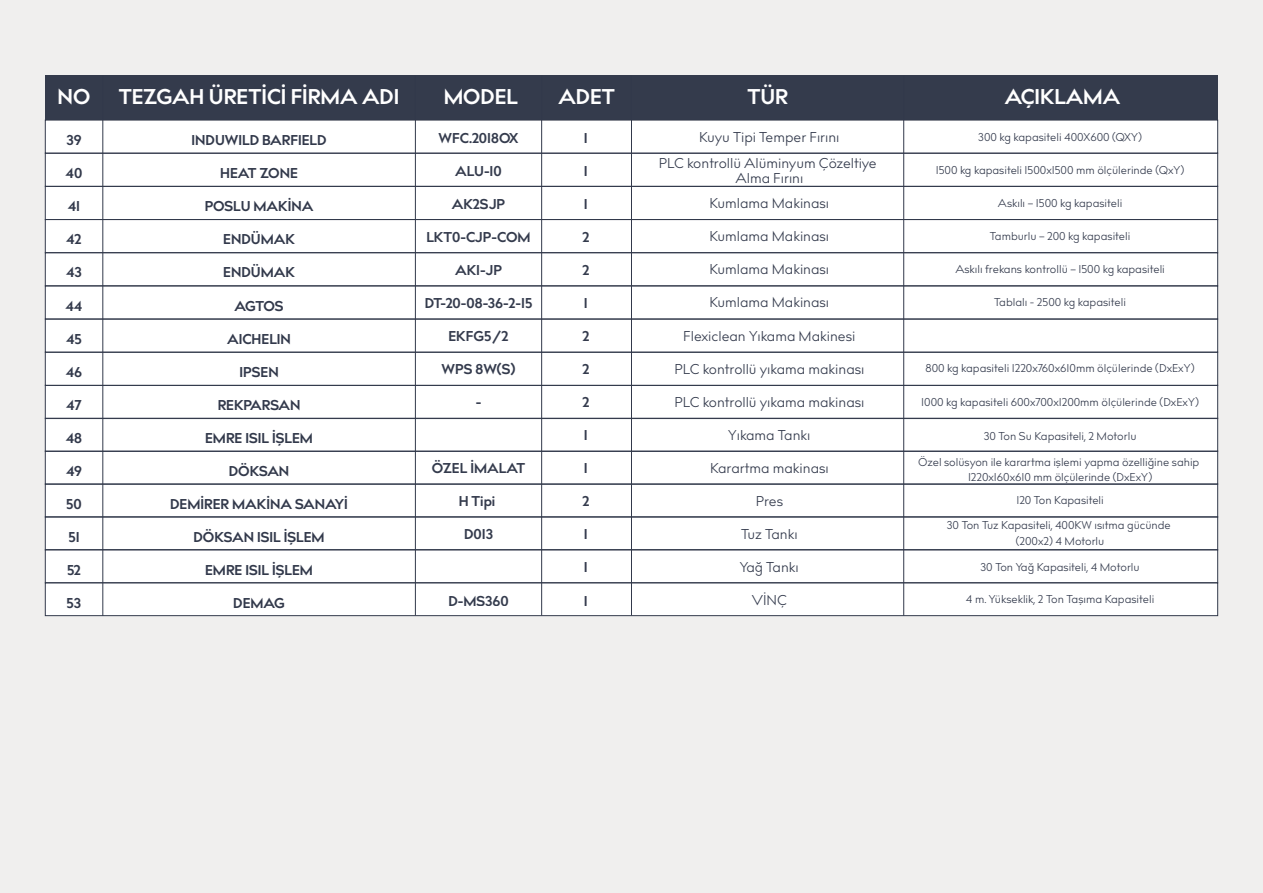
<style>
.page{position:relative;width:1263px;height:893px;background:#f0efee}
.page>*{position:absolute;margin:0;border:0;box-sizing:border-box;transform-origin:0 0}
.t1{font:700 21.15px "billcorporatenarrow";color:#fff}
.t2{font:700 14.1px "billcorporatenarrow";color:#32394b}
.t3{font:14.1px/25.3px "billcorporatenarrow";color:#32394b;text-align:center}
.t4{font:11.25px/15.1px "billcorporatenarrow";color:#32394b;text-align:center}
</style>
<div class="page">
<div style="left:45px;top:121px;width:1173px;height:494px;background:#fff"></div>
<div style="left:45px;top:76px;width:1173px;height:44px;background:#32394b"></div>
<div style="left:45px;top:153px;width:1173px;height:33px;border:1px solid #32394b"></div>
<div style="left:45px;top:186px;width:1173px;height:34px;border:1px solid #32394b"></div>
<div style="left:45px;top:219px;width:1173px;height:34px;border:1px solid #32394b"></div>
<div style="left:45px;top:253px;width:1173px;height:33px;border:1px solid #32394b"></div>
<div style="left:45px;top:319px;width:1173px;height:33px;border:1px solid #32394b"></div>
<div style="left:45px;top:352px;width:1173px;height:33px;border:1px solid #32394b"></div>
<div style="left:45px;top:385px;width:1173px;height:34px;border:1px solid #32394b"></div>
<div style="left:45px;top:418px;width:1173px;height:34px;border:1px solid #32394b"></div>
<div style="left:45px;top:451px;width:1173px;height:33px;border:1px solid #32394b"></div>
<div style="left:45px;top:484px;width:1173px;height:33px;border:1px solid #32394b"></div>
<div style="left:45px;top:517px;width:1173px;height:33px;border:1px solid #32394b"></div>
<div style="left:45px;top:549px;width:1173px;height:34px;border:1px solid #32394b"></div>
<div style="left:45px;top:583px;width:1173px;height:33px;border:1px solid #32394b"></div>
<hr style="left:103px;top:76px;width:1px;height:540px;background:#32394b">
<hr style="left:415px;top:76px;width:1px;height:539px;background:#32394b">
<hr style="left:903px;top:76px;width:1px;height:540px;background:#32394b">
<hr style="left:631px;top:76px;width:1px;height:539px;background:#32394b">
<hr style="left:541px;top:76px;width:1px;height:539px;background:#32394b">
<h1 class="t1" style="left:58px;top:82px;width:34px">NO</h1>
<h1 class="t1" style="left:119px;top:82px;width:282px">TEZGAH ÜRETİCİ FİRMA ADI</h1>
<h1 class="t1" style="left:444px;top:82px;width:76px">MODEL</h1>
<h1 class="t1" style="left:558px;top:82px;width:58px">ADET</h1>
<h1 class="t1" style="left:747px;top:82px;width:42px">TÜR</h1>
<h1 class="t1" style="left:1005px;top:82px;width:117px">AÇIKLAMA</h1>
<p class="t2" style="left:66px;top:130px;width:17px">39</p>
<p class="t2" style="left:66px;top:163px;width:18px">40</p>
<p class="t2" style="left:68px;top:196px;width:14px">41</p>
<p class="t2" style="left:66px;top:229px;width:17px">42</p>
<p class="t2" style="left:66px;top:262px;width:17px">43</p>
<p class="t2" style="left:66px;top:296px;width:18px">44</p>
<p class="t2" style="left:66px;top:329px;width:17px">45</p>
<p class="t2" style="left:66px;top:362px;width:18px">46</p>
<p class="t2" style="left:66px;top:395px;width:17px">47</p>
<p class="t2" style="left:66px;top:428px;width:18px">48</p>
<p class="t2" style="left:66px;top:461px;width:17px">49</p>
<p class="t2" style="left:66px;top:494px;width:17px">50</p>
<p class="t2" style="left:68px;top:527px;width:13px">51</p>
<p class="t2" style="left:67px;top:560px;width:15px">52</p>
<p class="t2" style="left:67px;top:593px;width:16px">53</p>
<p class="t4" style="left:978px;top:130px;width:165px">300 kg kapasiteli 400X600 (QXY)</p>
<p class="t4" style="left:936px;top:163px;width:250px">1500 kg kapasiteli 1500x1500 mm ölçülerinde (QxY)</p>
<p class="t4" style="left:998px;top:196px;width:126px">Askılı – 1500 kg kapasiteli</p>
<p class="t4" style="left:990px;top:229px;width:142px">Tamburlu – 200 kg kapasiteli</p>
<p class="t4" style="left:955px;top:262px;width:211px">Askılı frekans kontrollü – 1500 kg kapasiteli</p>
<p class="t4" style="left:994px;top:295px;width:133px">Tablalı - 2500 kg kapasiteli</p>
<p class="t2" style="left:439px;top:128px;width:81px">WFC.2018OX</p>
<p class="t2" style="left:455px;top:161px;width:48px">ALU-10</p>
<p class="t2" style="left:452px;top:194px;width:55px">AK2SJP</p>
<p class="t2" style="left:426px;top:227px;width:106px">LKT0-CJP-COM</p>
<p class="t2" style="left:455px;top:260px;width:48px">AK1-JP</p>
<p class="t2" style="left:424px;top:293px;width:109px">DT-20-08-36-2-15</p>
<p class="t2" style="left:448px;top:326px;width:62px">EKFG5/2</p>
<p class="t2" style="left:442px;top:359px;width:75px">WPS 8W(S)</p>
<p class="t2" style="left:476px;top:392px;width:7px">-</p>
<p class="t3" style="left:659px;top:125px;width:219px">Kuyu Tipi Temper Fırını<br>PLC kontrollü Alüminyum Çözeltiye</p>
<p class="t3" style="left:709px;top:166px;width:121px">Alma Fırını<br>Kumlama Makinası</p>
<p class="t3" style="left:709px;top:224px;width:121px">Kumlama Makinası</p>
<p class="t3" style="left:709px;top:257px;width:121px">Kumlama Makinası</p>
<p class="t3" style="left:709px;top:290px;width:121px">Kumlama Makinası</p>
<p class="t3" style="left:683px;top:323px;width:174px">Flexiclean Yıkama Makinesi</p>
<p class="t3" style="left:674px;top:356px;width:192px">PLC kontrollü yıkama makinası</p>
<p class="t3" style="left:674px;top:390px;width:192px">PLC kontrollü yıkama makinası</p>
<p class="t3" style="left:728px;top:423px;width:84px">Yıkama Tankı</p>
<p class="t3" style="left:710px;top:456px;width:120px">Karartma makinası</p>
<p class="t3" style="left:756px;top:489px;width:29px">Pres</p>
<p class="t3" style="left:741px;top:522px;width:58px">Tuz Tankı</p>
<p class="t3" style="left:740px;top:555px;width:60px">Yağ Tankı</p>
<p class="t3" style="left:752px;top:588px;width:37px">VİNÇ</p>
<p class="t2" style="left:584px;top:128px;width:5px">1</p>
<p class="t2" style="left:584px;top:161px;width:5px">1</p>
<p class="t2" style="left:584px;top:194px;width:5px">1</p>
<p class="t2" style="left:582px;top:227px;width:9px">2</p>
<p class="t2" style="left:582px;top:260px;width:9px">2</p>
<p class="t2" style="left:584px;top:293px;width:5px">1</p>
<p class="t2" style="left:582px;top:326px;width:9px">2</p>
<p class="t2" style="left:582px;top:359px;width:9px">2</p>
<p class="t2" style="left:582px;top:392px;width:9px">2</p>
<p class="t2" style="left:584px;top:425px;width:5px">1</p>
<p class="t2" style="left:584px;top:458px;width:5px">1</p>
<p class="t2" style="left:582px;top:491px;width:9px">2</p>
<p class="t2" style="left:584px;top:524px;width:5px">1</p>
<p class="t2" style="left:584px;top:557px;width:5px">1</p>
<p class="t2" style="left:584px;top:590px;width:5px">1</p>
<p class="t2" style="left:192px;top:130px;width:137px">INDUWILD BARFIELD</p>
<p class="t2" style="left:220px;top:163px;width:79px">HEAT ZONE</p>
<p class="t2" style="left:205px;top:196px;width:110px">POSLU MAKİNA</p>
<p class="t2" style="left:223px;top:229px;width:73px">ENDÜMAK</p>
<p class="t2" style="left:223px;top:262px;width:73px">ENDÜMAK</p>
<p class="t2" style="left:235px;top:296px;width:50px">AGTOS</p>
<p class="t2" style="left:227px;top:329px;width:65px">AICHELIN</p>
<p class="t2" style="left:239px;top:362px;width:41px">IPSEN</p>
<p class="t2" style="left:218px;top:395px;width:84px">REKPARSAN</p>
<p class="t2" style="left:205px;top:428px;width:109px">EMRE ISIL İŞLEM</p>
<p class="t2" style="left:229px;top:461px;width:62px">DÖKSAN</p>
<p class="t2" style="left:170px;top:494px;width:179px">DEMİRER MAKİNA SANAYİ</p>
<p class="t2" style="left:194px;top:527px;width:133px">DÖKSAN ISIL İŞLEM</p>
<p class="t2" style="left:205px;top:560px;width:109px">EMRE ISIL İŞLEM</p>
<p class="t2" style="left:233px;top:593px;width:53px">DEMAG</p>
<p class="t4" style="left:925px;top:361px;width:271px">800 kg kapasiteli 1220x760x610mm ölçülerinde (DxExY)</p>
<p class="t4" style="left:921px;top:395px;width:279px">1000 kg kapasiteli 600x700x1200mm ölçülerinde (DxExY)</p>
<p class="t4" style="left:984px;top:429px;width:154px">30 Ton Su Kapasiteli, 2 Motorlu</p>
<p class="t4" style="left:918px;top:454px;width:283px">Özel solüsyon ile karartma işlemi yapma özelliğine sahip<br>1220x160x610 mm ölçülerinde (DxExY)</p>
<p class="t2" style="left:432px;top:458px;width:95px">ÖZEL İMALAT</p>
<p class="t2" style="left:459px;top:491px;width:38px">H Tipi</p>
<p class="t2" style="left:464px;top:524px;width:30px">D013</p>
<p class="t4" style="left:1016px;top:493px;width:89px">120 Ton Kapasiteli</p>
<p class="t4" style="left:947px;top:518px;width:225px">30 Ton Tuz Kapasiteli, 400KW ısıtma gücünde (200x2) 4 Motorlu</p>
<p class="t4" style="left:980px;top:559px;width:161px">30 Ton Yağ Kapasiteli, 4 Motorlu</p>
<p class="t4" style="left:966px;top:592px;width:190px">4 m. Yükseklik, 2 Ton Taşıma Kapasiteli</p>
<p class="t2" style="left:448px;top:590px;width:62px">D-MS360</p>
</div>
